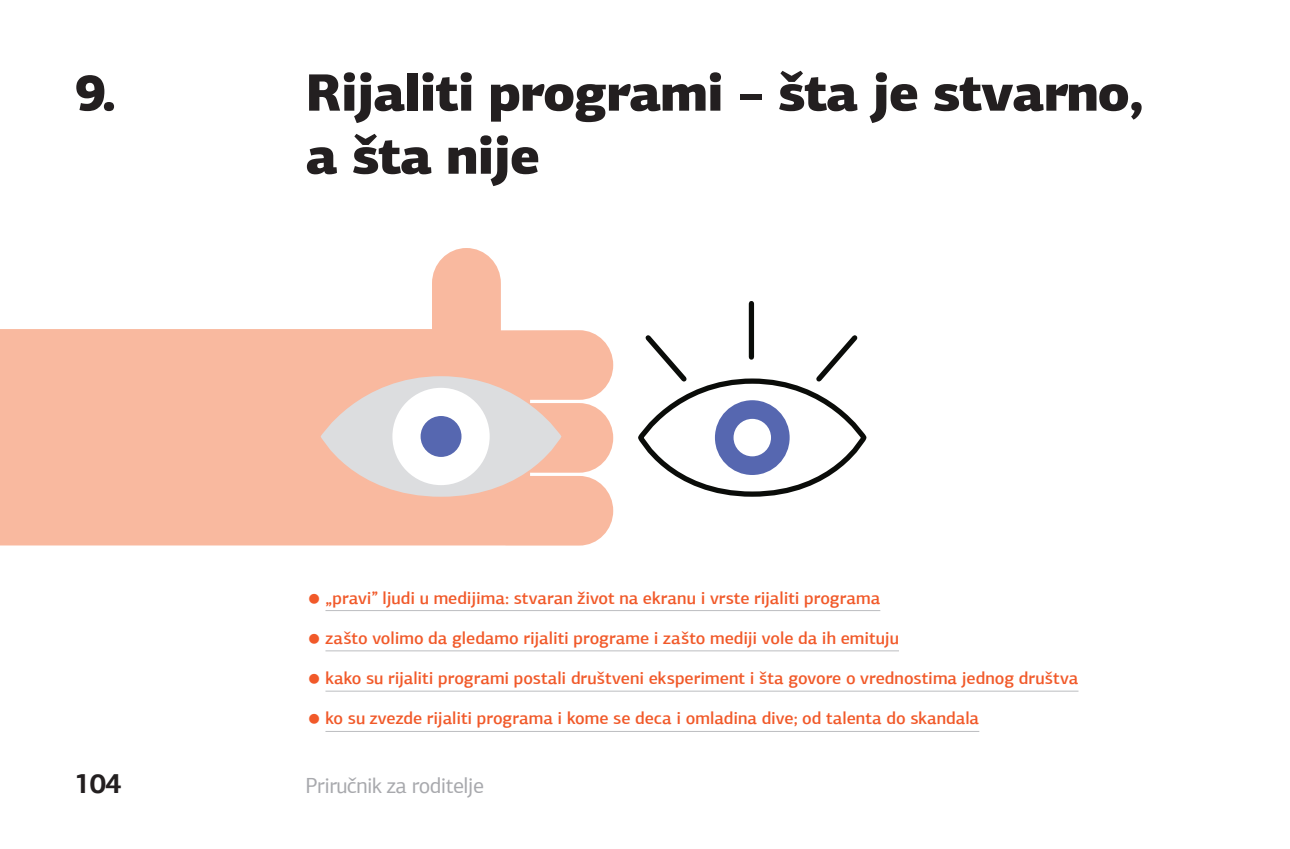
<style>
.page{position:relative;width:1290px;height:849px;background:#fff}
.page>*{position:absolute;margin:0;border:0;box-sizing:border-box;transform-origin:0 0}
.t1{font:900 52.5px/63px "PF Agora Sans Pro";letter-spacing:-.025em;color:#231f20}
.t2{font:700 28px "PF Agora Sans Pro";color:#231f20}
.t3{font:21.88px "PF Agora Sans Pro";letter-spacing:-.025em;color:#a8a9ad}
.t4{font:500 17.5px "PF Agora Sans Pro";color:#f15929}
</style>
<div class="page">
<svg style="left:0;top:248px;width:613px;height:297px;fill:#f9b99f"></svg>
<svg style="left:641px;top:381px;width:223px;height:113px"></svg>
<div style="left:638px;top:378px;width:228px;height:118px;border:5px solid #0a0c09;border-radius:50%"></div>
<div style="left:715px;top:400px;width:75px;height:75px;background:#5667b0;border-radius:50%"></div>
<div style="left:733px;top:419px;width:38px;height:37px;background:#fff;border-radius:50%"></div>
<div style="left:749px;top:303px;width:5px;height:54px;background:#0a0c09"></div>
<svg style="left:645px;top:335px;width:42px;height:47px"></svg>
<svg style="left:816px;top:335px;width:42px;height:47px"></svg>
<div style="left:321px;top:376px;width:240px;height:120px;background:#dcdddf;border-radius:50%"></div>
<div style="left:392px;top:387px;width:98px;height:98px;background:#fff;border-radius:50%"></div>
<div style="left:421px;top:416px;width:40px;height:41px;background:#5667b0;border-radius:50%"></div>
<hr style="left:325px;top:610px;width:555px;height:1px;background:#bcbdc0">
<hr style="left:325px;top:650px;width:574px;height:1px;background:#bcbdc0">
<hr style="left:325px;top:690px;width:753px;height:1px;background:#bcbdc0">
<hr style="left:325px;top:730px;width:654px;height:1px;background:#bcbdc0">
<h1 class="t1" style="left:74px;top:61px;width:44px">9.</h1>
<h1 class="t1" style="left:306px;top:61px;width:840px">Rijaliti programi – šta je stvarno, a šta nije</h1>
<p class="t4" style="left:325px;top:586px;width:556px">„pravi” ljudi u medijima: stvaran život na ekranu i vrste rijaliti programa</p>
<p class="t4" style="left:325px;top:627px;width:575px">zašto volimo da gledamo rijaliti programe i zašto mediji vole da ih emituju</p>
<p class="t4" style="left:325px;top:667px;width:754px">kako su rijaliti programi postali društveni eksperiment i šta govore o vrednostima jednog društva</p>
<p class="t4" style="left:325px;top:707px;width:655px">ko su zvezde rijaliti programa i kome se deca i omladina dive; od talenta do skandala</p>
<h2 class="t2" style="left:74px;top:765px;width:49px">104</h2>
<p class="t3" style="left:306px;top:771px;width:180px">Priručnik za roditelje</p>
</div>
